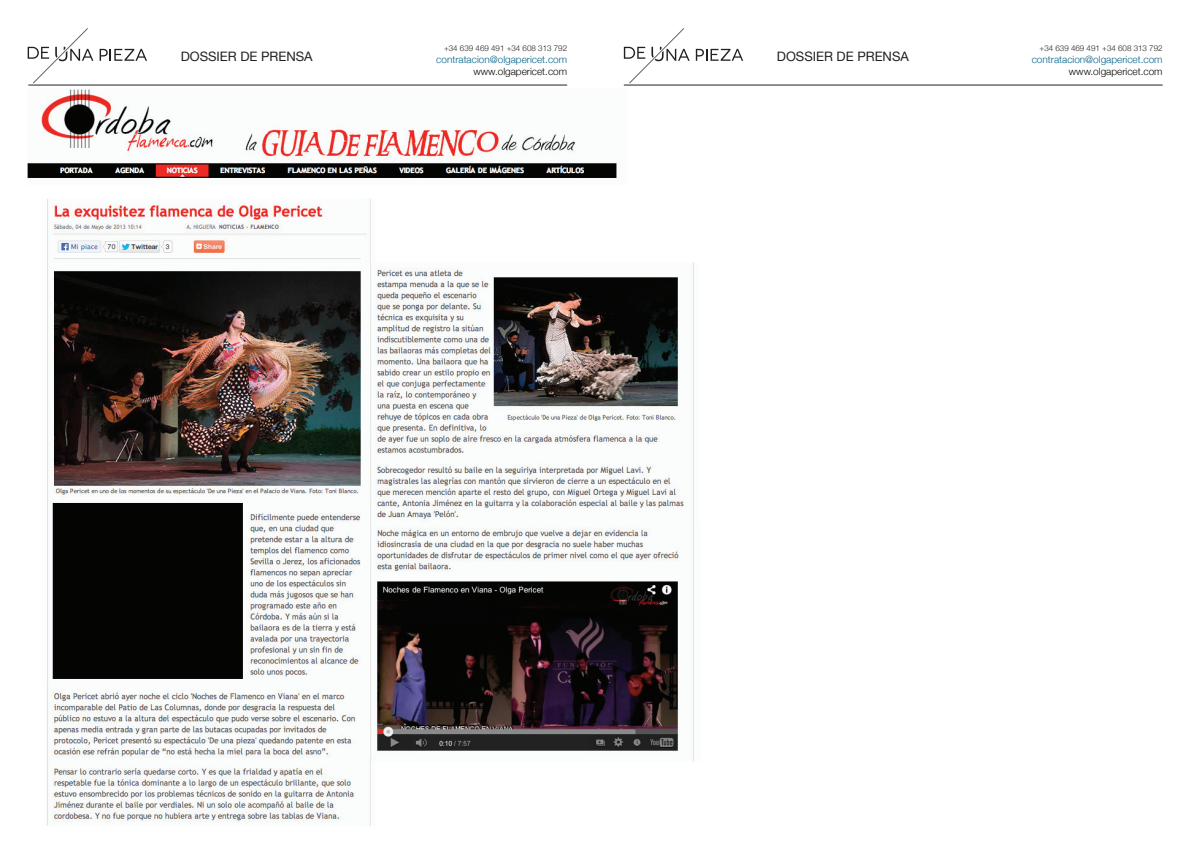
<style>
.page{position:relative;width:1191px;height:842px;background:#fff}
.page>*{position:absolute;margin:0;border:0;box-sizing:border-box;transform-origin:0 0}
.t1{font:13px "Helvetica Neue";color:#231f20}
.t2{font:300 10px "Helvetica Neue";color:#00638a}
.t3{font:300 10px "Helvetica Neue";color:#040503}
.t4{font:300 8px "Helvetica Neue";color:#231f20}
</style>
<div class="page">
<svg style="left:28px;top:28px;width:65px;height:55px"></svg>
<svg style="left:100px;top:49px;width:47px;height:12px"></svg>
<svg style="left:624px;top:28px;width:65px;height:55px"></svg>
<svg style="left:696px;top:49px;width:47px;height:12px"></svg>
<hr style="left:28px;top:85px;width:539px;height:1px;background:#231f20">
<hr style="left:624px;top:85px;width:538px;height:1px;background:#231f20">
<img style="left:28px;top:89px;width:666px;height:737px">
<p class="t4" style="left:444px;top:43px;width:125px">+34 639 469 491 +34 608 313 792</p>
<p class="t2" style="left:436px;top:53px;width:132px">contratacion@olgapericet.com</p>
<p class="t3" style="left:473px;top:65px;width:95px">www.olgapericet.com</p>
<h1 class="t1" style="left:181px;top:49px;width:133px">DOSSIER DE PRENSA</h1>
<h1 class="t1" style="left:777px;top:49px;width:133px">DOSSIER DE PRENSA</h1>
<p class="t4" style="left:1039px;top:43px;width:125px">+34 639 469 491 +34 608 313 792</p>
<p class="t2" style="left:1031px;top:53px;width:132px">contratacion@olgapericet.com</p>
<p class="t3" style="left:1068px;top:65px;width:95px">www.olgapericet.com</p>
</div>
